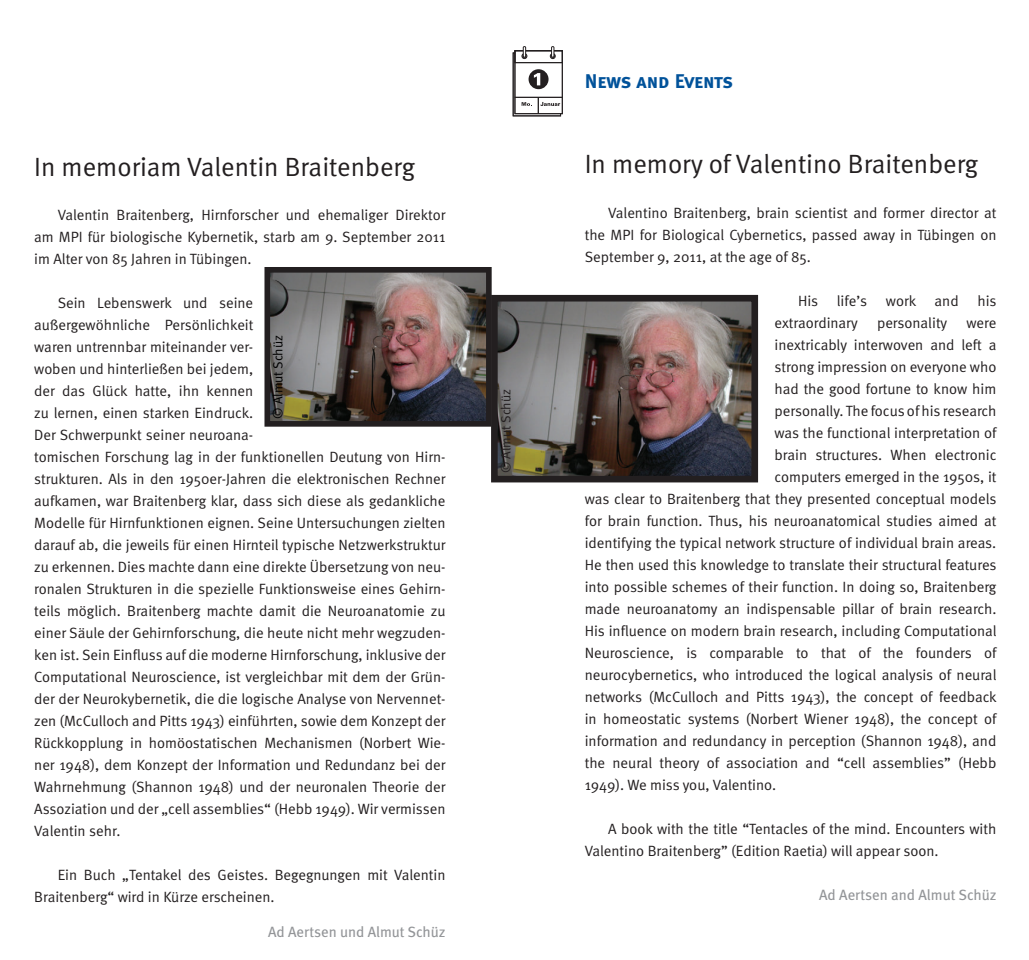
<style>
.page{position:relative;width:1029px;height:960px;background:#fff}
.page>*{position:absolute;margin:0;border:0;box-sizing:border-box;transform-origin:0 0}
.t1{font:26.38px "Meta Normal";color:#231f20}
.t2{font:19.88px "Meta Bold Caps";letter-spacing:-.005em;color:#01529a}
.t3{font:14.88px/22px "Meta Normal";color:#231f20}
.t4{font:14.88px "Meta";color:#939598}
.t5{font:13.25px "Meta Normal";color:#231f20}
.t6{font:13.25px "Meta Normal";color:#000}
</style>
<div class="page">
<img style="left:499px;top:303px;width:251px;height:171px">
<div style="left:491px;top:295px;width:267px;height:187px;border:7px solid #231f20"></div>
<svg style="left:513px;top:46px;width:49px;height:70px"></svg>
<img style="left:271px;top:274px;width:213px;height:146px">
<div style="left:264px;top:267px;width:227px;height:160px;border:6px solid #231f20"></div>
<h1 class="t1" style="left:34px;top:151px;width:382px">In memoriam Valentin Braitenberg</h1>
<p class="t3" style="left:34px;top:203px;width:413px;text-align:justify;text-indent:23px">Valentin Braitenberg, Hirnforscher und ehemaliger Direktor am MPI für biologische Kybernetik, starb am 9. September 2011 im Alter von 85 Jahren in Tübingen.</p>
<p class="t3" style="left:34px;top:291px;width:413px;text-indent:23px">Sein Lebenswerk und seine<br>außergewöhnliche Persönlichkeit<br>waren untrennbar miteinander ver-<br>woben und hinterließen bei jedem,<br>der das Glück hatte, ihn kennen<br>zu lernen, einen starken Eindruck.<br>Der Schwerpunkt seiner neuroana-<br>tomischen Forschung lag in der funktionellen Deutung von Hirn&shy;strukturen. Als in den 1950er-Jahren die elektronischen Rechner aufkamen, war Braitenberg klar, dass sich diese als gedankliche Modelle für Hirnfunktionen eignen. Seine Untersuchungen zielten darauf ab, die jeweils für einen Hirnteil typische Netzwerkstruktur zu erkennen. Dies machte dann eine direkte Übersetzung von neu&shy;ronalen Strukturen in die spezielle Funktionsweise eines Gehirn&shy;teils möglich. Braitenberg machte damit die Neuroanatomie zu einer Säule der Gehirnforschung, die heute nicht mehr wegzuden&shy;ken ist. Sein Einfluss auf die moderne Hirnforschung, inklusive der Computational Neuroscience, ist vergleichbar mit dem der Grün&shy;der der Neurokybernetik, die die logische Analyse von Nervennet&shy;zen (McCulloch and Pitts 1943) einführten, sowie dem Konzept der Rückkopplung in homöostatischen Mechanismen (Norbert Wie&shy;ner 1948), dem Konzept der Information und Redundanz bei der Wahrnehmung (Shannon 1948) und der neuronalen Theorie der Assoziation und der „cell assemblies“ (Hebb 1949). Wir vermissen Valentin sehr.</p>
<p class="t3" style="left:34px;top:863px;width:413px;text-indent:23px">Ein Buch „Tentakel des Geistes. Begegnungen mit Valentin<br>Braitenberg“ wird in Kürze erscheinen.</p>
<p class="t6" style="left:270px;top:419px;width:85px;rotate:-90deg">© Almut Schüz</p>
<p class="t4" style="left:268px;top:923px;width:179px">Ad Aertsen und Almut Schüz</p>
<p class="t5" style="left:498px;top:473px;width:85px;rotate:-90deg">© Almut Schüz</p>
<h2 class="t2" style="left:585px;top:69px;width:150px">News and Events</h2>
<h1 class="t1" style="left:585px;top:149px;width:395px">In memory of Valentino Braitenberg</h1>
<p class="t3" style="left:585px;top:202px;width:413px;text-align:justify;text-indent:23px">Valentino Braitenberg, brain scientist and former director at the MPI for Biological Cybernetics, passed away in Tübingen on September 9, 2011, at the age of 85.</p>
<p class="t3" style="left:798px;top:290px;width:22px">His</p>
<p class="t3" style="left:837px;top:290px;width:32px">life’s</p>
<p class="t3" style="left:886px;top:290px;width:74px">work and</p>
<p class="t3" style="left:977px;top:290px;width:21px">his</p>
<p class="t3" style="left:774px;top:312px;width:85px">extraordinary</p>
<p class="t3" style="left:877px;top:312px;width:72px">personality</p>
<p class="t3" style="left:966px;top:312px;width:31px">were</p>
<p class="t3" style="left:774px;top:334px;width:223px">inextricably interwoven and left a</p>
<p class="t3" style="left:774px;top:356px;width:223px">strong impression on everyone who</p>
<p class="t3" style="left:774px;top:378px;width:223px">had the good fortune to know him</p>
<p class="t3" style="left:774px;top:400px;width:223px">personally. The focus of his research</p>
<p class="t3" style="left:774px;top:422px;width:223px">was the functional interpretation of</p>
<p class="t3" style="left:774px;top:444px;width:223px">brain structures. When electronic</p>
<p class="t3" style="left:774px;top:466px;width:223px">computers emerged in the 1950s, it</p>
<p class="t3" style="left:585px;top:488px;width:413px">was clear to Braitenberg that they presented conceptual models</p>
<p class="t3" style="left:585px;top:510px;width:413px">for brain function. Thus, his neuroanatomical studies aimed at</p>
<p class="t3" style="left:585px;top:532px;width:413px">identifying the typical network structure of individual brain areas.</p>
<p class="t3" style="left:585px;top:554px;width:413px">He then used this knowledge to translate their structural features</p>
<p class="t3" style="left:585px;top:576px;width:413px">into possible schemes of their function. In doing so, Braitenberg</p>
<p class="t3" style="left:585px;top:598px;width:413px">made neuroanatomy an indispensable pillar of brain research.</p>
<p class="t3" style="left:585px;top:620px;width:413px">His influence on modern brain research, including Computational</p>
<p class="t3" style="left:585px;top:642px;width:413px">Neuroscience, is comparable to that of the founders of</p>
<p class="t3" style="left:585px;top:664px;width:413px">neurocybernetics, who introduced the logical analysis of neural</p>
<p class="t3" style="left:585px;top:686px;width:413px">networks (McCulloch and Pitts 1943), the concept of feedback</p>
<p class="t3" style="left:585px;top:708px;width:413px">in homeostatic systems (Norbert Wiener 1948), the concept of</p>
<p class="t3" style="left:585px;top:730px;width:413px">information and redundancy in perception (Shannon 1948), and</p>
<p class="t3" style="left:585px;top:752px;width:413px">the neural theory of association and “cell assemblies” (Hebb</p>
<p class="t3" style="left:585px;top:774px;width:193px">1949). We miss you, Valentino.</p>
<p class="t3" style="left:585px;top:818px;width:413px;text-indent:23px">A book with the title “Tentacles of the mind. Encounters with<br>Valentino Braitenberg” (Edition Raetia) will appear soon.</p>
<p class="t4" style="left:819px;top:886px;width:179px">Ad Aertsen and Almut Schüz</p>
</div>
